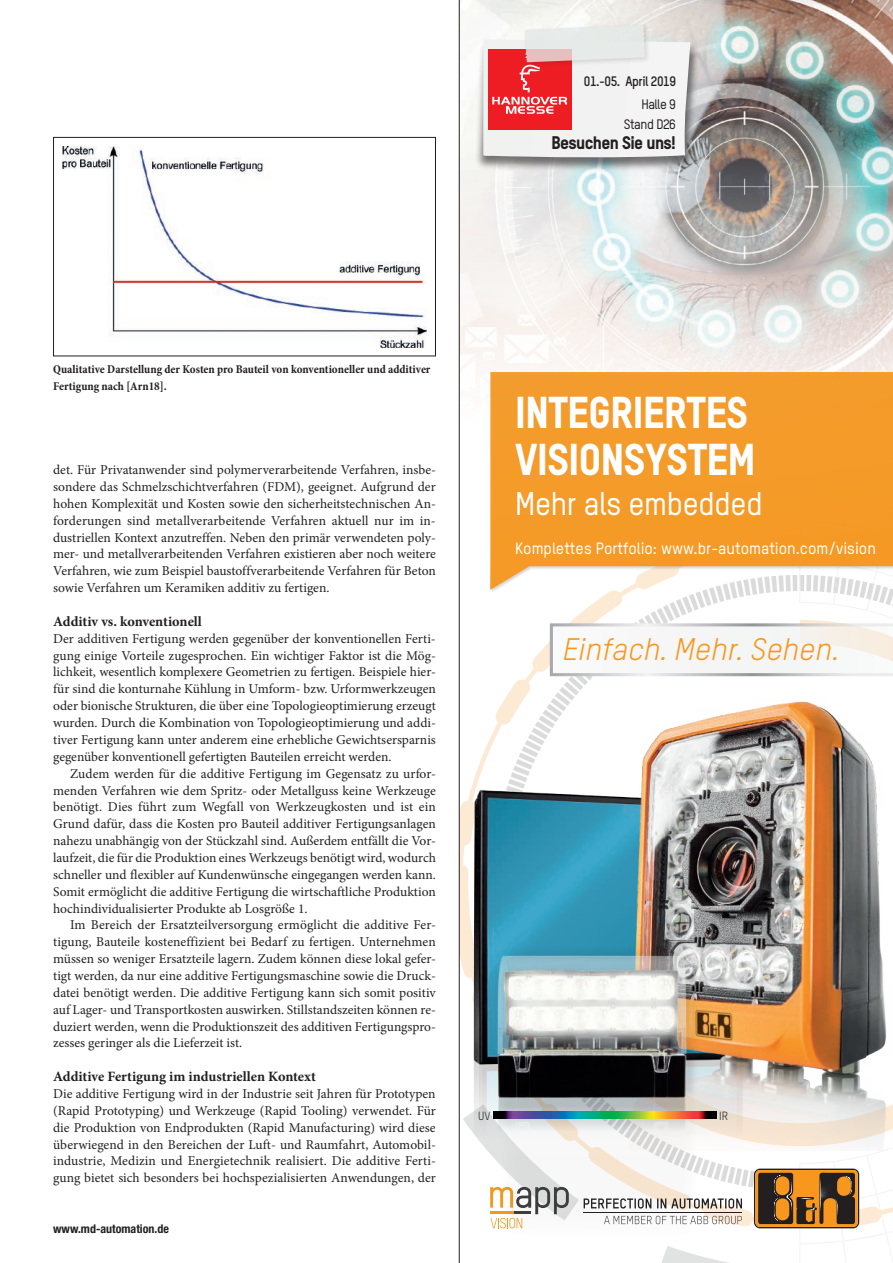
<style>
.page{position:relative;width:893px;height:1263px;background:#fff}
.page>*{position:absolute;margin:0;border:0;box-sizing:border-box;transform-origin:0 0}
.t1{font:800 43.8px/46.8px "TSTARPRO";letter-spacing:-.01em;color:#fff;scale:.96 1}
.t2{font:500 32.25px "TSTARPRO";letter-spacing:-.01em;color:#fff;scale:.96 1}
.t3{font:italic 30.6px "TSTARPRO";color:#f7971d}
.t4{font:800 18px "TSTARPRO";letter-spacing:-.035em;color:#231f20}
.t5{font:500 16.05px "TSTARPRO";color:#fff}
.t6{font:700 14.25px "Minion Pro";letter-spacing:-.005em;color:#231f20}
.t7{font:13.5px/16.8px "Minion Pro";color:#231f20;text-align:justify}
.t8{font:700 13.5px "TSTARPRO";letter-spacing:-.035em;color:#231f20}
.t9{font:500 13.5px/20.2px "TSTARPRO";letter-spacing:-.035em;color:#231f20;text-align:right}
.t10{font:700 condensed 12px/16.8px "Minion Pro";letter-spacing:-.005em;color:#231f20}
.t11{font:700 condensed 12px "Helvetica Neue LT Std";color:#231f20}
.t12{font:11.7px "TSTARPRO";color:#231f20}
</style>
<div class="page">
<img style="left:62px;top:146px;width:365px;height:201px">
<div style="left:53px;top:137px;width:383px;height:219px;border:1px solid #231f20"></div>
<img style="left:459px;top:0;width:434px;height:1263px">
<p class="t8" style="left:584px;top:71px;width:94px">01.-05. April 2019</p>
<p class="t9" style="left:624px;top:93px;width:54px">Halle 9<br>Stand D26</p>
<h3 class="t4" style="left:551px;top:131px;width:126px">Besuchen Sie uns!</h3>
<p class="t10" style="left:53px;top:361px;width:379px">Qualitative Darstellung der Kosten pro Bauteil von konventioneller und additiver<br>Fertigung nach [Arn18].</p>
<p class="t7" style="left:53px;top:461px;width:384px">det. Für Privatanwender sind polymerverarbeitende Verfahren, insbe&shy;sondere das Schmelzschichtverfahren (FDM), geeignet. Aufgrund der hohen Komplexität und Kosten sowie den sicherheitstechnischen An&shy;forderungen sind metallverarbeitende Verfahren aktuell nur im in&shy;dustriellen Kontext anzutreffen. Neben den primär verwendeten poly&shy;mer- und metallverarbeitenden Verfahren existieren aber noch weitere Verfahren, wie zum Beispiel baustoffverarbeitende Verfahren für Beton sowie Verfahren um Keramiken additiv zu fertigen.</p>
<p class="t6" style="left:53px;top:611px;width:150px">Additiv vs. konventionell</p>
<p class="t7" style="left:53px;top:630px;width:384px">Der additiven Fertigung werden gegenüber der konventionellen Ferti&shy;gung einige Vorteile zugesprochen. Ein wichtiger Faktor ist die Mög&shy;lichkeit, wesentlich komplexere Geometrien zu fertigen. Beispiele hier&shy;für sind die konturnahe Kühlung in Umform- bzw. Urformwerkzeugen oder bionische Strukturen, die über eine Topologieoptimierung erzeugt wurden. Durch die Kombination von Topologieoptimierung und addi&shy;tiver Fertigung kann unter anderem eine erhebliche Gewichtsersparnis gegenüber konventionell gefertigten Bauteilen erreicht werden.</p>
<p class="t7" style="left:53px;top:765px;width:384px;text-indent:17px">Zudem werden für die additive Fertigung im Gegensatz zu urfor&shy;menden Verfahren wie dem Spritz- oder Metallguss keine Werkzeuge benötigt. Dies führt zum Wegfall von Werkzeugkosten und ist ein Grund dafür, dass die Kosten pro Bauteil additiver Fertigungsanlagen nahezu unabhängig von der Stückzahl sind. Außerdem entfällt die Vor&shy;laufzeit, die für die Produktion eines Werkzeugs benötigt wird, wodurch schneller und flexibler auf Kundenwünsche eingegangen werden kann.<br>Somit ermöglicht die additive Fertigung die wirtschaftliche Produktion hochindividualisierter Produkte ab Losgröße 1.</p>
<p class="t7" style="left:53px;top:917px;width:384px;text-indent:17px">Im Bereich der Ersatzteilversorgung ermöglicht die additive Fer&shy;tigung, Bauteile kosteneffizient bei Bedarf zu fertigen. Unternehmen müssen so weniger Ersatzteile lagern. Zudem können diese lokal gefer&shy;tigt werden, da nur eine additive Fertigungsmaschine sowie die Druck&shy;datei benötigt werden. Die additive Fertigung kann sich somit positiv auf Lager- und Transportkosten auswirken. Stillstandszeiten können re&shy;duziert werden, wenn die Produktionszeit des additiven Fertigungspro&shy;zesses geringer als die Lieferzeit ist.</p>
<p class="t6" style="left:53px;top:1066px;width:264px">Additive Fertigung im industriellen Kontext</p>
<p class="t7" style="left:53px;top:1085px;width:384px">Die additive Fertigung wird in der Industrie seit Jahren für Prototypen (Rapid Prototyping) und Werkzeuge (Rapid Tooling) verwendet. Für die Produktion von Endprodukten (Rapid Manufacturing) wird diese überwiegend in den Bereichen der Luft- und Raumfahrt, Automobil&shy;industrie, Medizin und Energietechnik realisiert. Die additive Ferti&shy;gung bietet sich besonders bei hochspezialisierten Anwendungen, der</p>
<p class="t11" style="left:53px;top:1221px;width:117px">www.md-automation.de</p>
<h1 class="t1" style="left:515px;top:387px;width:252px">INTEGRIERTES<br>VISIONSYSTEM</h1>
<h2 class="t2" style="left:515px;top:481px;width:259px">Mehr als embedded</h2>
<p class="t5" style="left:515px;top:537px;width:362px">Komplettes Portfolio: www.br-automation.com/vision</p>
<h3 class="t3" style="left:563px;top:628px;width:278px">Einfach. Mehr. Sehen.</h3>
<p class="t12" style="left:478px;top:1108px;width:14px">UV</p>
<p class="t12" style="left:719px;top:1108px;width:10px">IR</p>
</div>
